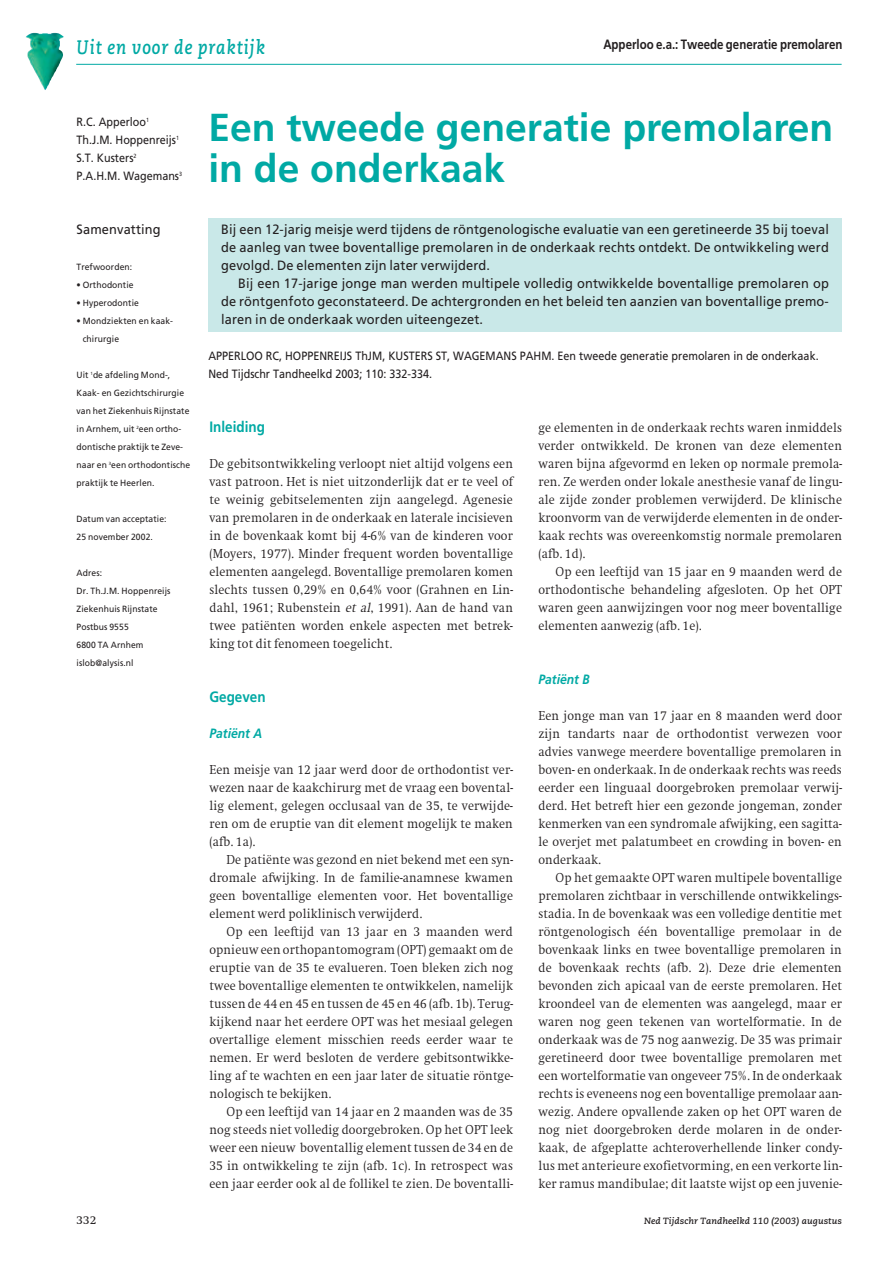
<style>
.page{position:relative;width:893px;height:1263px;background:#fff}
.page>*{position:absolute;margin:0;border:0;box-sizing:border-box;transform-origin:0 0}
.t1{font:700 39px/40.5px "Frutiger";color:#00a9a4}
.t2{font:italic 700 19.5px "Caecilia";letter-spacing:.06em;color:#00a9a4;scale:.85 1}
.t3{font:700 15px "Frutiger";color:#00a9a4;scale:.9 1}
.t4{font:300 13.5px/18px "Swift";letter-spacing:.01em;color:#231f20;text-align:justify;scale:.92 1}
.t5{font:13.5px/18px "Frutiger";letter-spacing:.01em;color:#231f20;text-align:justify;scale:.95 1}
.t6{font:700 13.5px "Frutiger";color:#231f20;scale:.85 1}
.t7{font:italic 700 13.5px "Frutiger";color:#00a9a4;scale:.9 1}
.t8{font:12px/18px "Frutiger";color:#231f20;scale:.9 1}
.t9{font:12px "Swift";color:#231f20}
.t10{font:9px/18px "Frutiger";letter-spacing:.01em;color:#231f20;scale:.95 1}
.t11{font:italic 700 9px "Caecilia";letter-spacing:.01em;color:#231f20}
.s1{font-style:italic}
</style>
<div class="page">
<div style="left:208px;top:218px;width:634px;height:114px;background:#c9e8e8"></div>
<hr style="left:76px;top:64px;width:766px;height:1px;background:#00a9a4">
<img style="left:26px;top:33px;width:37px;height:57px">
<h2 class="t2" style="left:77px;top:39px;width:223px">Uit en voor de praktijk</h2>
<p class="t6" style="left:603px;top:39px;width:283px">Apperloo e.a.: Tweede generatie premolaren</p>
<p class="t8" style="left:77px;top:114px;width:119px">R.C. Apperloo<sup>1<br></sup>Th.J.M. Hoppenreijs<sup>1<br></sup>S.T. Kusters<sup>2<br></sup>P.A.H.M. Wagemans<sup>3</sup></p>
<p class="t5" style="left:77px;top:221px;width:90px">Samenvatting</p>
<p class="t10" style="left:77px;top:258px;width:60px">Trefwoorden:</p>
<p class="t10" style="left:77px;top:276px;width:62px">• Orthodontie</p>
<p class="t10" style="left:77px;top:294px;width:67px">• Hyperodontie</p>
<p class="t10" style="left:83px;top:312px;width:97px;text-indent:-6px">• Mondziekten en kaak&shy;chirurgie</p>
<p class="t10" style="left:77px;top:366px;width:121px">Uit <sup>1</sup>de afdeling Mond-,<br>Kaak- en Gezichtschirurgie van het Ziekenhuis Rijnstate in Arnhem, uit <sup>2</sup>een ortho&shy;dontische praktijk te Zeve&shy;naar en <sup>3</sup>een orthodontische praktijk te Heerlen.</p>
<p class="t10" style="left:77px;top:510px;width:96px">Datum van acceptatie:<br>25 november 2002.</p>
<p class="t10" style="left:77px;top:564px;width:100px">Adres:<br>Dr. Th.J.M. Hoppenreijs<br>Ziekenhuis Rijnstate<br>Postbus 9555<br>6800 TA Arnhem islob@alysis.nl</p>
<h1 class="t1" style="left:208px;top:110px;width:626px">Een tweede generatie premolaren in de onderkaak</h1>
<p class="t5" style="left:221px;top:221px;width:641px">Bij een 12-jarig meisje werd tijdens de röntgenologische evaluatie van een geretineerde 35 bij toeval de aanleg van twee boventallige premolaren in de onderkaak rechts ontdekt. De ontwikkeling werd gevolgd. De elementen zijn later verwijderd.</p>
<p class="t5" style="left:221px;top:275px;width:641px;text-indent:17px">Bij een 17-jarige jonge man werden multipele volledig ontwikkelde boventallige premolaren op de röntgenfoto geconstateerd. De achtergronden en het beleid ten aanzien van boventallige premo&shy;laren in de onderkaak worden uiteengezet.</p>
<p class="t8" style="left:208px;top:348px;width:680px">APPERLOO RC, HOPPENREIJS ThJM, KUSTERS ST, WAGEMANS PAHM. Een tweede generatie premolaren in de onderkaak.<br>Ned Tijdschr Tandheelkd 2003; 110: 332-334.</p>
<p class="t3" style="left:209px;top:421px;width:63px">Inleiding</p>
<p class="t4" style="left:209px;top:455px;width:331px">De gebitsontwikkeling verloopt niet altijd volgens een vast patroon. Het is niet uitzonderlijk dat er te veel of te weinig gebitselementen zijn aangelegd. Agenesie van premolaren in de onderkaak en laterale incisieven in de bovenkaak komt bij 4-6% van de kinderen voor (Moyers, 1977). Minder frequent worden boventallige elementen aangelegd. Boventallige premolaren komen slechts tussen 0,29% en 0,64% voor (Grahnen en Lin&shy;dahl, 1961; Rubenstein <span class="s1">et al</span>, 1991). Aan de hand van twee patiënten worden enkele aspecten met betrek&shy;king tot dit fenomeen toegelicht.</p>
<p class="t3" style="left:209px;top:691px;width:64px">Gegeven</p>
<p class="t7" style="left:209px;top:728px;width:60px">Patiënt A</p>
<p class="t4" style="left:209px;top:761px;width:331px">Een meisje van 12 jaar werd door de orthodontist ver&shy;wezen naar de kaakchirurg met de vraag een bovental&shy;lig element, gelegen occlusaal van de 35, te verwijde&shy;ren om de eruptie van dit element mogelijk te maken (afb. 1a).</p>
<p class="t4" style="left:209px;top:851px;width:331px;text-indent:17px">De patiënte was gezond en niet bekend met een syn&shy;dromale afwijking. In de familie-anamnese kwamen geen boventallige elementen voor. Het boventallige element werd poliklinisch verwijderd.</p>
<p class="t4" style="left:209px;top:923px;width:331px;text-indent:17px">Op een leeftijd van 13 jaar en 3 maanden werd opnieuw een orthopantomogram (OPT) gemaakt om de eruptie van de 35 te evalueren. Toen bleken zich nog twee boventallige elementen te ontwikkelen, namelijk tussen de 44 en 45 en tussen de 45 en 46 (afb. 1b). Terug&shy;kijkend naar het eerdere OPT was het mesiaal gelegen overtallige element misschien reeds eerder waar te nemen. Er werd besloten de verdere gebitsontwikke&shy;ling af te wachten en een jaar later de situatie röntge&shy;nologisch te bekijken.</p>
<p class="t4" style="left:209px;top:1103px;width:331px;text-indent:17px">Op een leeftijd van 14 jaar en 2 maanden was de 35 nog steeds niet volledig doorgebroken. Op het OPT leek weer een nieuw boventallig element tussen de 34 en de 35 in ontwikkeling te zijn (afb. 1c). In retrospect was een jaar eerder ook al de follikel te zien. De boventalli-</p>
<p class="t4" style="left:538px;top:419px;width:331px">ge elementen in de onderkaak rechts waren inmiddels verder ontwikkeld. De kronen van deze elementen waren bijna afgevormd en leken op normale premola&shy;ren. Ze werden onder lokale anesthesie vanaf de lingu&shy;ale zijde zonder problemen verwijderd. De klinische kroonvorm van de verwijderde elementen in de onder&shy;kaak rechts was overeenkomstig normale premolaren (afb. 1d).</p>
<p class="t4" style="left:538px;top:563px;width:331px;text-indent:17px">Op een leeftijd van 15 jaar en 9 maanden werd de orthodontische behandeling afgesloten. Op het OPT waren geen aanwijzingen voor nog meer boventallige elementen aanwezig (afb. 1e).</p>
<p class="t7" style="left:538px;top:674px;width:59px">Patiënt B</p>
<p class="t4" style="left:538px;top:707px;width:331px">Een jonge man van 17 jaar en 8 maanden werd door zijn tandarts naar de orthodontist verwezen voor advies vanwege meerdere boventallige premolaren in boven- en onderkaak. In de onderkaak rechts was reeds eerder een linguaal doorgebroken premolaar verwij&shy;derd. Het betreft hier een gezonde jongeman, zonder kenmerken van een syndromale afwijking, een sagitta&shy;le overjet met palatumbeet en crowding in boven- en onderkaak.</p>
<p class="t4" style="left:538px;top:869px;width:331px;text-indent:17px">Op het gemaakte OPT waren multipele boventallige premolaren zichtbaar in verschillende ontwikkelings&shy;stadia. In de bovenkaak was een volledige dentitie met röntgenologisch één boventallige premolaar in de bovenkaak links en twee boventallige premolaren in de bovenkaak rechts (afb. 2). Deze drie elementen bevonden zich apicaal van de eerste premolaren. Het kroondeel van de elementen was aangelegd, maar er waren nog geen tekenen van wortelformatie. In de onderkaak was de 75 nog aanwezig. De 35 was primair geretineerd door twee boventallige premolaren met een wortelformatie van ongeveer 75%. In de onderkaak rechts is eveneens nog een boventallige premolaar aan&shy;wezig. Andere opvallende zaken op het OPT waren de nog niet doorgebroken derde molaren in de onder&shy;kaak, de afgeplatte achteroverhellende linker condy&shy;lus met anterieure exofietvorming, en een verkorte lin&shy;ker ramus mandibulae; dit laatste wijst op een juvenie-</p>
<p class="t9" style="left:77px;top:1215px;width:21px">332</p>
<p class="t11" style="left:644px;top:1217px;width:199px">Ned Tijdschr Tandheelkd 110 (2003) augustus</p>
</div>
